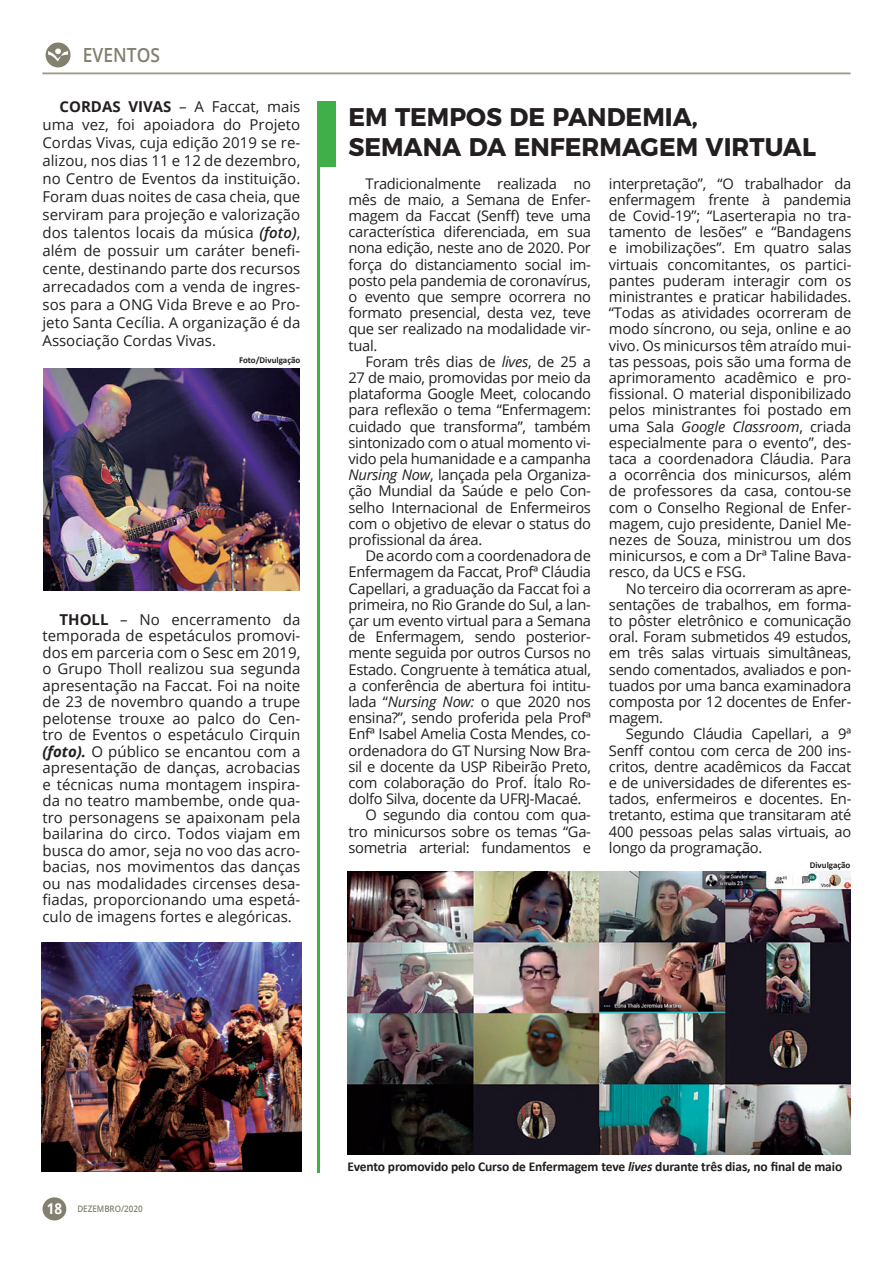
<style>
.page{position:relative;width:893px;height:1263px;background:#fff}
.page>*{position:absolute;margin:0;border:0;box-sizing:border-box;transform-origin:0 0}
.t1{font:700 25.5px/30.6px "Montserrat";color:#231f20}
.t2{font:600 19.5px "Open Sans";color:#82806e;scale:.89 1}
.t3{font:15px/16.5px "Open Sans";color:#231f20;text-align:justify}
.t4{font:14.7px/16.2px "Open Sans";letter-spacing:-.02em;color:#231f20;text-align:justify}
.t5{font:700 13.5px "Calibri";letter-spacing:-.01em;color:#231f20}
.t6{font:700 9px "Calibri";color:#231f20}
.t7{font:600 9px "Open Sans";color:#82806e;scale:.89 1}
.s1{font-weight:700}
.s2{font-weight:600;font-style:italic}
.s3{font-weight:700;font-style:italic}
.s4{font-style:italic}
.s5{font-weight:700;font-size:15px;color:#fff}
</style>
<div class="page">
<svg style="left:46px;top:43px;width:25px;height:24px"></svg>
<div style="left:43px;top:1197px;width:23px;height:23px;background:#82806e;border-radius:50%"></div>
<hr style="left:43px;top:73px;width:807px;height:1px;background:#9e9d8d">
<div style="left:317px;top:101px;width:19px;height:66px;background:#40ae49"></div>
<hr style="left:317px;top:111px;width:3px;height:1061px;background:#40ae49">
<img style="left:348px;top:872px;width:502px;height:282px">
<img style="left:43px;top:369px;width:257px;height:221px">
<img style="left:42px;top:943px;width:259px;height:229px">
<h2 class="t2" style="left:83px;top:41px;width:88px">EVENTOS</h2>
<p class="t3" style="left:43px;top:98px;width:259px;line-height:18px;text-indent:17px"><span class="s1">CORDAS VIVAS</span> – A Faccat, mais uma vez, foi apoiadora do Projeto Cordas Vivas, cuja edição 2019 se re&shy;alizou, nos dias 11 e 12 de dezembro, no Centro de Eventos da instituição.<br>Foram duas noites de casa cheia, que serviram para projeção e valorização dos talentos locais da música <span class="s2">(foto)</span>, além de possuir um caráter benefi&shy;cente, destinando parte dos recursos arrecadados com a venda de ingres&shy;sos para a ONG Vida Breve e ao Pro&shy;jeto Santa Cecília. A organização é da Associação Cordas Vivas.</p>
<p class="t6" style="left:239px;top:354px;width:63px">Foto/Divulgação</p>
<p class="t3" style="left:43px;top:611px;width:259px;text-indent:17px"><span class="s1">THOLL</span> – No encerramento da temporada de espetáculos promovi&shy;dos em parceria com o Sesc em 2019, o Grupo Tholl realizou sua segunda apresentação na Faccat. Foi na noite de 23 de novembro quando a trupe pelotense trouxe ao palco do Cen&shy;tro de Eventos o espetáculo Cirquin <span class="s3">(foto).</span> O público se encantou com a apresentação de danças, acrobacias e técnicas numa montagem inspira&shy;da no teatro mambembe, onde qua&shy;tro personagens se apaixonam pela bailarina do circo. Todos viajam em busca do amor, seja no voo das acro&shy;bacias, nos movimentos das danças ou nas modalidades circenses desa&shy;fiadas, proporcionando uma espetá&shy;culo de imagens fortes e alegóricas.</p>
<h1 class="t1" style="left:348px;top:99px;width:469px">EM TEMPOS DE PANDEMIA,<br>SEMANA DA ENFERMAGEM VIRTUAL</h1>
<p class="t4" style="left:348px;top:175px;width:244px;text-indent:17px">Tradicionalmente realizada no mês de maio, a Semana de Enfer&shy;magem da Faccat (Senff) teve uma característica diferenciada, em sua nona edição, neste ano de 2020. Por força do distanciamento social im&shy;posto pela pandemia de coronavírus, o evento que sempre ocorrera no formato presencial, desta vez, teve que ser realizado na modalidade vir&shy;tual.</p>
<p class="t4" style="left:348px;top:353px;width:244px;text-indent:17px">Foram três dias de <span class="s4">lives</span>, de 25 a 27 de maio, promovidas por meio da plataforma Google Meet, colocando para reflexão o tema “Enfermagem: cuidado que transforma”, também sintonizado com o atual momento vi&shy;vido pela humanidade e a campanha <span class="s4">Nursing Now</span>, lançada pela Organiza&shy;ção Mundial da Saúde e pelo Con&shy;selho Internacional de Enfermeiros com o objetivo de elevar o status do profissional da área.</p>
<p class="t4" style="left:365px;top:547px;width:227px">De acordo com a coordenadora de</p>
<p class="t4" style="left:348px;top:564px;width:244px">Enfermagem da Faccat, Profª Cláudia</p>
<p class="t4" style="left:348px;top:580px;width:244px">Capellari, a graduação da Faccat foi a</p>
<p class="t4" style="left:348px;top:596px;width:244px">primeira, no Rio Grande do Sul, a lan-</p>
<p class="t4" style="left:348px;top:612px;width:244px">çar um evento virtual para a Semana</p>
<p class="t4" style="left:348px;top:628px;width:244px">de Enfermagem, sendo posterior-</p>
<p class="t4" style="left:348px;top:645px;width:244px">mente seguida por outros Cursos no</p>
<p class="t4" style="left:348px;top:661px;width:244px">Estado. Congruente à temática atual,</p>
<p class="t4" style="left:348px;top:677px;width:244px">a conferência de abertura foi intitu-</p>
<p class="t4" style="left:348px;top:693px;width:244px">lada “<span class="s4">Nursing Now:</span> o que 2020 nos</p>
<p class="t4" style="left:348px;top:709px;width:244px">ensina?”, sendo proferida pela Profª</p>
<p class="t4" style="left:348px;top:726px;width:244px">Enfª Isabel Amelia Costa Mendes, co-</p>
<p class="t4" style="left:348px;top:742px;width:244px">ordenadora do GT Nursing Now Bra-</p>
<p class="t4" style="left:348px;top:758px;width:244px">sil e docente da USP Ribeirão Preto,</p>
<p class="t4" style="left:348px;top:774px;width:244px">com colaboração do Prof. Ítalo Ro-</p>
<p class="t4" style="left:348px;top:790px;width:234px">dolfo Silva, docente da UFRJ-Macaé.</p>
<p class="t4" style="left:365px;top:807px;width:227px">O segundo dia contou com qua-</p>
<p class="t4" style="left:348px;top:823px;width:244px">tro minicursos sobre os temas “Ga-</p>
<p class="t4" style="left:348px;top:839px;width:244px">sometria arterial: fundamentos e</p>
<p class="t4" style="left:609px;top:175px;width:244px">interpretação”, “O trabalhador da enfermagem frente à pandemia de Covid-19”; “Laserterapia no tra&shy;tamento de lesões” e “Bandagens e imobilizações”. Em quatro salas virtuais concomitantes, os partici&shy;pantes puderam interagir com os ministrantes e praticar habilidades. “Todas as atividades ocorreram de modo síncrono, ou seja, online e ao vivo. Os minicursos têm atraído mui&shy;tas pessoas, pois são uma forma de aprimoramento acadêmico e pro&shy;fissional. O material disponibilizado pelos ministrantes foi postado em uma Sala <span class="s4">Google Classroom</span>, criada especialmente para o evento”, des&shy;taca a coordenadora Cláudia. Para a ocorrência dos minicursos, além de professores da casa, contou-se com o Conselho Regional de Enfer&shy;magem, cujo presidente, Daniel Me&shy;nezes de Souza, ministrou um dos minicursos, e com a Drª Taline Bava&shy;resco, da UCS e FSG.</p>
<p class="t4" style="left:609px;top:580px;width:244px;text-indent:17px">No terceiro dia ocorreram as apre&shy;sentações de trabalhos, em forma&shy;to pôster eletrônico e comunicação oral. Foram submetidos 49 estudos, em três salas virtuais simultâneas, sendo comentados, avaliados e pon&shy;tuados por uma banca examinadora composta por 12 docentes de Enfer&shy;magem.</p>
<p class="t4" style="left:609px;top:726px;width:244px;text-indent:17px">Segundo Cláudia Capellari, a 9ª Senff contou com cerca de 200 ins&shy;critos, dentre acadêmicos da Faccat e de universidades de diferentes es&shy;tados, enfermeiros e docentes. En&shy;tretanto, estima que transitaram até 400 pessoas pelas salas virtuais, ao longo da programação.</p>
<p class="t6" style="left:810px;top:859px;width:42px">Divulgação</p>
<p class="t7" style="left:47px;top:1202px;width:109px"><span class="s5">18</span> DEZEMBRO/2020</p>
<p class="t5" style="left:348px;top:1157px;width:496px">Evento promovido pelo Curso de Enfermagem teve <span class="s4">lives</span> durante três dias, no final de maio</p>
</div>
